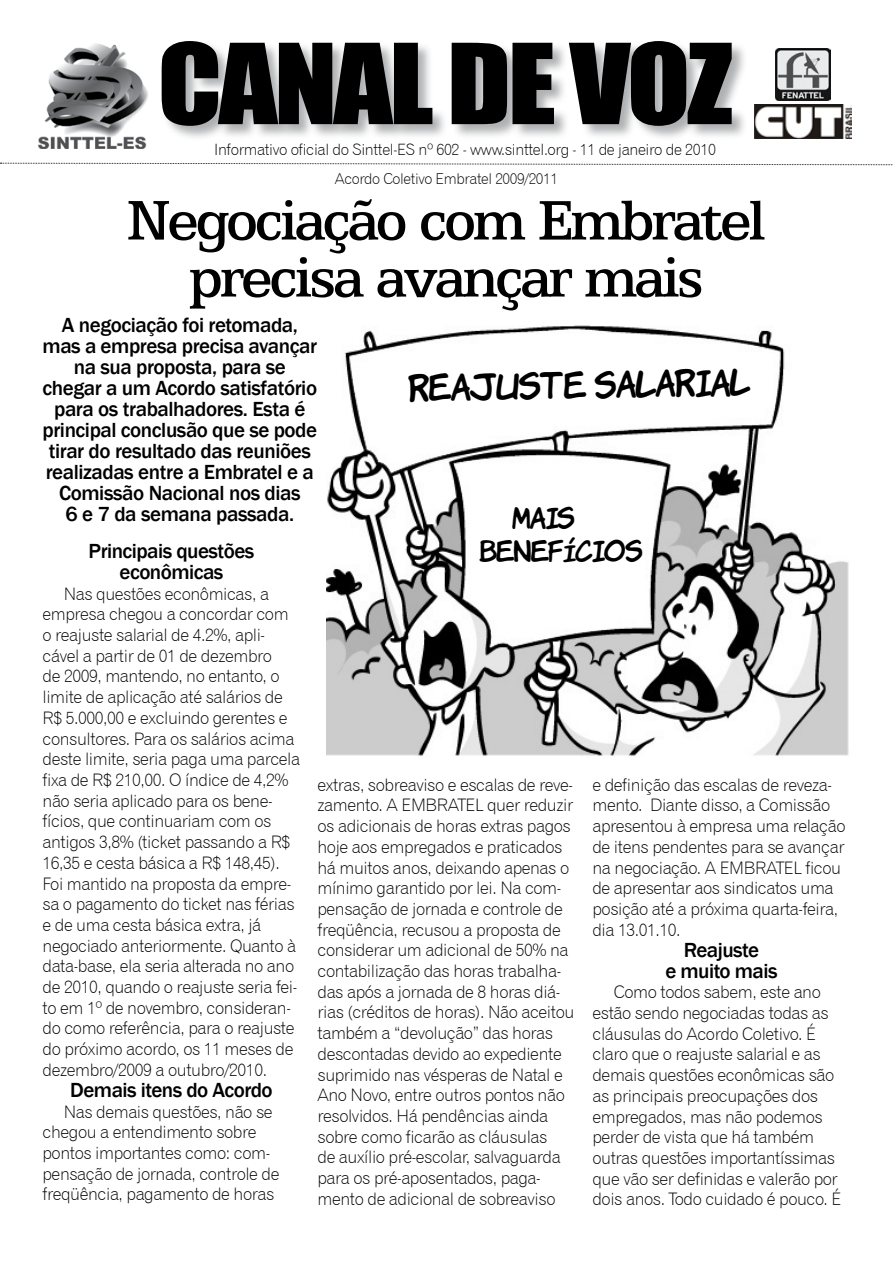
<style>
.page{position:relative;width:893px;height:1263px;background:#fff}
.page>*{position:absolute;margin:0;border:0;box-sizing:border-box;transform-origin:0 0}
.t1{font:102.9px "Impact";letter-spacing:-.03em;color:#000;scale:1.13 1}
.t2{font:500 63px/57px "Egyptian 505 BT";letter-spacing:-.05em;color:#000;text-align:center}
.t3{font:34.35px "Reverbo Normal";color:#000}
.t4{font:27.45px/33px "Reverbo Normal";letter-spacing:-.025em;color:#000}
.t5{font:500 21px/21px "Franklin Gothic";letter-spacing:-.02em;color:#000;text-align:center}
.t6{font:17.25px/20.7px "Gothic 720 BT Light B";letter-spacing:-.025em;color:#000}
.t7{font:15.6px "Gothic 720 BT Light B";letter-spacing:-.025em;color:#000}
.t8{font:15px "Gothic 720 BT Light B";letter-spacing:-.025em;color:#000}
</style>
<div class="page">
<div style="left:161px;top:40px;width:732px;height:177px;background:#95979a;opacity:.75"></div>
<img style="left:39px;top:43px;width:113px;height:105px">
<svg style="left:0;top:162px;width:893px;height:4px"></svg>
<img style="left:755px;top:104px;width:97px;height:34px">
<img style="left:775px;top:48px;width:55px;height:53px">
<img style="left:327px;top:325px;width:522px;height:431px">
<h1 class="t1" style="left:158px;top:4px;width:511px">CANAL DE VOZ</h1>
<p class="t7" style="left:214px;top:140px;width:503px">Informativo oficial do Sinttel-ES nº 602 - www.sinttel.org - 11 de janeiro de 2010</p>
<p class="t8" style="left:335px;top:170px;width:225px">Acordo Coletivo Embratel 2009/2011</p>
<h2 class="t2" style="left:127px;top:190px;width:641px">Negociação com Embratel precisa avançar mais</h2>
<p class="t5" style="left:43px;top:315px;width:276px">A negociação foi retomada, mas a empresa precisa avançar na sua proposta, para se chegar a um Acordo satisfatório para os trabalhadores. Esta é principal conclusão que se pode tirar do resultado das reuniões realizadas entre a Embratel e a<br>Comissão Nacional nos dias<br>6 e 7 da semana passada.</p>
<h3 class="t3" style="left:408px;top:361px;width:344px;rotate:-1deg">REAJUSTE SALARIAL</h3>
<h3 class="t4" style="left:479px;top:499px;width:165px;text-indent:33px">MAIS<br>BENEFÍCIOS</h3>
<p class="t5" style="left:89px;top:541px;width:167px">Principais questões econômicas</p>
<p class="t6" style="left:43px;top:583px;width:259px;text-indent:21px">Nas questões econômicas, a empresa chegou a concordar com o reajuste salarial de 4.2%, apli&shy;cável a partir de 01 de dezembro<br>de 2009, mantendo, no entanto, o limite de aplicação até salários de R$ 5.000,00 e excluindo gerentes e consultores. Para os salários acima deste limite, seria paga uma parcela fixa de R$ 210,00. O índice de 4,2% não seria aplicado para os bene&shy;fícios, que continuariam com os antigos 3,8% (ticket passando a R$ 16,35 e cesta básica a R$ 148,45).<br>Foi mantido na proposta da empre&shy;sa o pagamento do ticket nas férias e de uma cesta básica extra, já negociado anteriormente. Quanto à data-base, ela seria alterada no ano de 2010, quando o reajuste seria fei&shy;to em 1º de novembro, consideran&shy;do como referência, para o reajuste do próximo acordo, os 11 meses de dezembro/2009 a outubro/2010.</p>
<p class="t5" style="left:70px;top:1079px;width:204px">Demais itens do Acordo</p>
<p class="t6" style="left:43px;top:1101px;width:239px;text-indent:21px">Nas demais questões, não se chegou a entendimento sobre pontos importantes como: com&shy;pensação de jornada, controle de freqüência, pagamento de horas</p>
<p class="t6" style="left:317px;top:774px;width:258px">extras, sobreaviso e escalas de reve&shy;zamento. A EMBRATEL quer reduzir os adicionais de horas extras pagos hoje aos empregados e praticados há muitos anos, deixando apenas o mínimo garantido por lei. Na com&shy;pensação de jornada e controle de freqüência, recusou a proposta de considerar um adicional de 50% na contabilização das horas trabalha&shy;das após a jornada de 8 horas diá&shy;rias (créditos de horas). Não aceitou também a “devolução” das horas descontadas devido ao expediente suprimido nas vésperas de Natal e Ano Novo, entre outros pontos não resolvidos. Há pendências ainda sobre como ficarão as cláusulas<br>de auxílio pré-escolar, salvaguarda para os pré-aposentados, paga&shy;mento de adicional de sobreaviso</p>
<p class="t6" style="left:592px;top:774px;width:255px">e definição das escalas de reveza&shy;mento. Diante disso, a Comissão apresentou à empresa uma relação de itens pendentes para se avançar na negociação. A EMBRATEL ficou de apresentar aos sindicatos uma posição até a próxima quarta-feira, dia 13.01.10.</p>
<p class="t5" style="left:665px;top:939px;width:114px">Reajuste<br>e muito mais</p>
<p class="t6" style="left:592px;top:982px;width:250px;text-indent:21px">Como todos sabem, este ano estão sendo negociadas todas as cláusulas do Acordo Coletivo. É claro que o reajuste salarial e as demais questões econômicas são as principais preocupações dos empregados, mas não podemos perder de vista que há também outras questões importantíssimas que vão ser definidas e valerão por dois anos. Todo cuidado é pouco. É</p>
</div>
